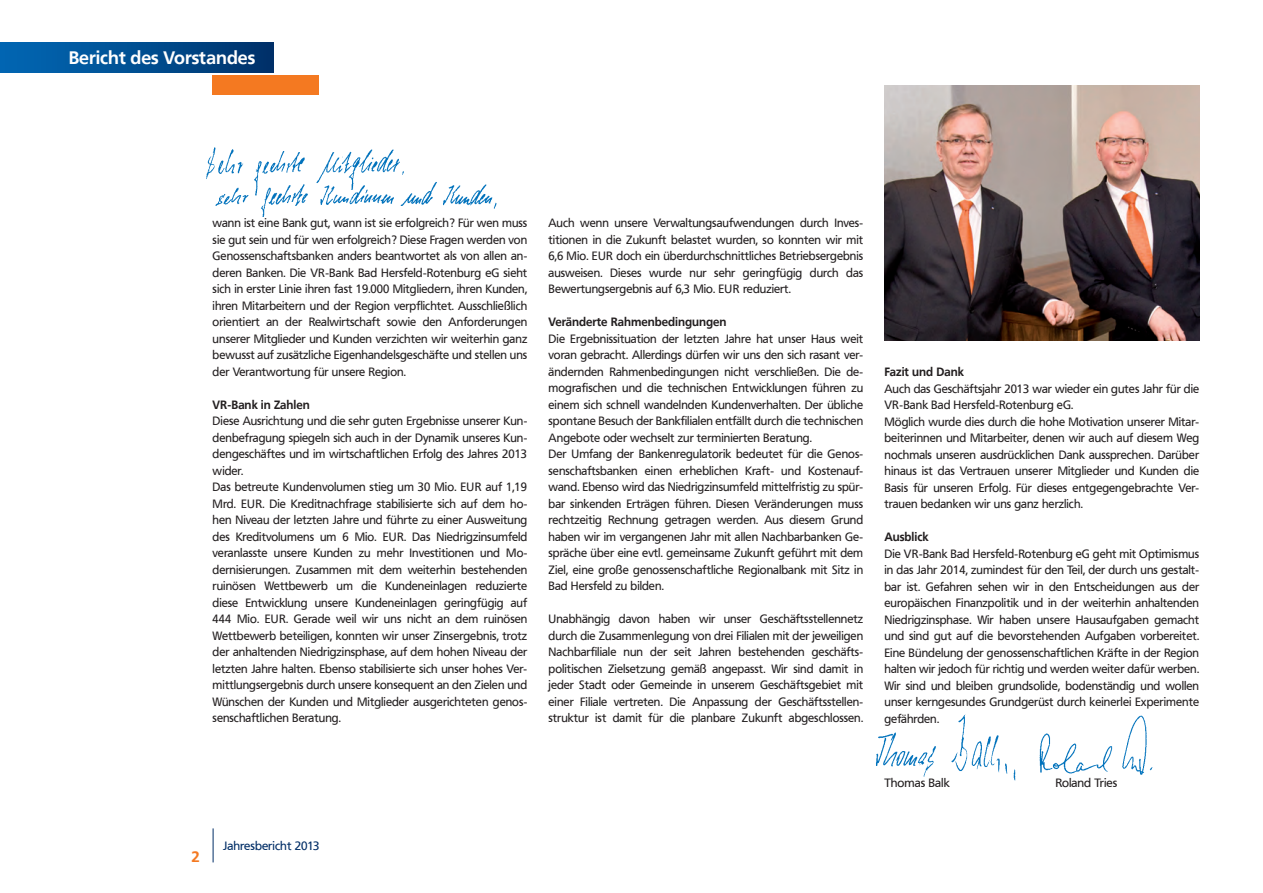
<style>
.page{position:relative;width:1263px;height:893px;background:#fff}
.page>*{position:absolute;margin:0;border:0;box-sizing:border-box;transform-origin:0 0}
.t1{font:700 18px "Frutiger VR";color:#fff}
.t2{font:700 15px "Frutiger VR";color:#f47921}
.t3{font:12px/16.5px "Frutiger VR";color:#231f20;text-align:justify}
.t4{font:700 12px "Frutiger VR";color:#231f20}
.t5{font:12px "Frutiger VR";color:#002d66}
</style>
<div class="page">
<img style="left:884px;top:85px;width:315px;height:255px">
<hr style="left:213px;top:828px;width:1px;height:34px;background:#002d66">
<div style="left:0;top:43px;width:274px;height:29px;background:linear-gradient(to right,#0169b6,#00326b)"></div>
<div style="left:213px;top:76px;width:106px;height:19px;background:#f47921"></div>
<img style="left:206px;top:147px;width:291px;height:69px">
<img style="left:876px;top:714px;width:140px;height:67px">
<img style="left:1039px;top:715px;width:114px;height:60px">
<h1 class="t1" style="left:69px;top:47px;width:188px">Bericht des Vorstandes</h1>
<p class="t3" style="left:213px;top:215px;width:316px">wann ist eine Bank gut, wann ist sie erfolgreich? Für wen muss sie gut sein und für wen erfolgreich? Diese Fragen werden von Genossenschaftsbanken anders beantwortet als von allen an&shy;deren Banken. Die VR-Bank Bad Hersfeld-Rotenburg eG sieht sich in erster Linie ihren fast 19.000 Mitgliedern, ihren Kunden, ihren Mitarbeitern und der Region verpflichtet. Ausschließlich orientiert an der Realwirtschaft sowie den Anforderungen unserer Mitglieder und Kunden verzichten wir weiterhin ganz bewusst auf zusätzliche Eigenhandelsgeschäfte und stellen uns der Verantwortung für unsere Region.</p>
<p class="t4" style="left:213px;top:397px;width:99px">VR-Bank in Zahlen</p>
<p class="t3" style="left:213px;top:413px;width:316px;text-align:left">Diese Ausrichtung und die sehr guten Ergebnisse unserer Kun&shy;denbefragung spiegeln sich auch in der Dynamik unseres Kun&shy;dengeschäftes und im wirtschaftlichen Erfolg des Jahres 2013 wider.<br>Das betreute Kundenvolumen stieg um 30 Mio. EUR auf 1,19<br>Mrd. EUR. Die Kreditnachfrage stabilisierte sich auf dem ho&shy;hen Niveau der letzten Jahre und führte zu einer Ausweitung des Kreditvolumens um 6 Mio. EUR. Das Niedrigzinsumfeld veranlasste unsere Kunden zu mehr Investitionen und Mo&shy;dernisierungen. Zusammen mit dem weiterhin bestehenden ruinösen Wettbewerb um die Kundeneinlagen reduzierte diese Entwicklung unsere Kundeneinlagen geringfügig auf 444 Mio. EUR. Gerade weil wir uns nicht an dem ruinösen Wettbewerb beteiligen, konnten wir unser Zinsergebnis, trotz der anhaltenden Niedrigzinsphase, auf dem hohen Niveau der letzten Jahre halten. Ebenso stabilisierte sich unser hohes Ver&shy;mittlungsergebnis durch unsere konsequent an den Zielen und Wünschen der Kunden und Mitglieder ausgerichteten genos&shy;senschaftlichen Beratung.</p>
<p class="t3" style="left:549px;top:215px;width:316px">Auch wenn unsere Verwaltungsaufwendungen durch Inves&shy;titionen in die Zukunft belastet wurden, so konnten wir mit 6,6 Mio. EUR doch ein überdurchschnittliches Betriebsergebnis ausweisen. Dieses wurde nur sehr geringfügig durch das Bewertungsergebnis auf 6,3 Mio. EUR reduziert.</p>
<p class="t4" style="left:549px;top:315px;width:179px">Veränderte Rahmenbedingungen</p>
<p class="t3" style="left:549px;top:330px;width:316px;text-align:left">Die Ergebnissituation der letzten Jahre hat unser Haus weit voran gebracht. Allerdings dürfen wir uns den sich rasant ver&shy;ändernden Rahmenbedingungen nicht verschließen. Die de&shy;mografischen und die technischen Entwicklungen führen zu einem sich schnell wandelnden Kundenverhalten. Der übliche spontane Besuch der Bankfilialen entfällt durch die technischen Angebote oder wechselt zur terminierten Beratung.<br>Der Umfang der Bankenregulatorik bedeutet für die Genos&shy;senschaftsbanken einen erheblichen Kraft- und Kostenauf&shy;wand. Ebenso wird das Niedrigzinsumfeld mittelfristig zu spür&shy;bar sinkenden Erträgen führen. Diesen Veränderungen muss rechtzeitig Rechnung getragen werden. Aus diesem Grund haben wir im vergangenen Jahr mit allen Nachbarbanken Ge&shy;spräche über eine evtl. gemeinsame Zukunft geführt mit dem Ziel, eine große genossenschaftliche Regionalbank mit Sitz in Bad Hersfeld zu bilden.</p>
<p class="t3" style="left:549px;top:611px;width:316px">Unabhängig davon haben wir unser Geschäftsstellennetz durch die Zusammenlegung von drei Filialen mit der jeweiligen Nachbarfiliale nun der seit Jahren bestehenden geschäfts&shy;politischen Zielsetzung gemäß angepasst. Wir sind damit in jeder Stadt oder Gemeinde in unserem Geschäftsgebiet mit einer Filiale vertreten. Die Anpassung der Geschäftsstellen&shy;struktur ist damit für die planbare Zukunft abgeschlossen.</p>
<p class="t4" style="left:884px;top:365px;width:81px">Fazit und Dank</p>
<p class="t3" style="left:884px;top:381px;width:316px;text-align:left">Auch das Geschäftsjahr 2013 war wieder ein gutes Jahr für die VR-Bank Bad Hersfeld-Rotenburg eG.<br>Möglich wurde dies durch die hohe Motivation unserer Mitar&shy;beiterinnen und Mitarbeiter, denen wir auch auf diesem Weg nochmals unseren ausdrücklichen Dank aussprechen. Darüber hinaus ist das Vertrauen unserer Mitglieder und Kunden die Basis für unseren Erfolg. Für dieses entgegengebrachte Ver&shy;trauen bedanken wir uns ganz herzlich.</p>
<p class="t4" style="left:884px;top:530px;width:46px">Ausblick</p>
<p class="t3" style="left:884px;top:546px;width:316px">Die VR-Bank Bad Hersfeld-Rotenburg eG geht mit Optimismus in das Jahr 2014, zumindest für den Teil, der durch uns gestalt&shy;bar ist. Gefahren sehen wir in den Entscheidungen aus der europäischen Finanzpolitik und in der weiterhin anhaltenden Niedrigzinsphase. Wir haben unsere Hausaufgaben gemacht und sind gut auf die bevorstehenden Aufgaben vorbereitet.<br>Eine Bündelung der genossenschaftlichen Kräfte in der Region halten wir jedoch für richtig und werden weiter dafür werben.<br>Wir sind und bleiben grundsolide, bodenständig und wollen unser kerngesundes Grundgerüst durch keinerlei Experimente gefährden.</p>
<p class="t3" style="left:884px;top:774px;width:67px">Thomas Balk</p>
<p class="t3" style="left:1055px;top:774px;width:63px">Roland Tries</p>
<p class="t2" style="left:191px;top:847px;width:10px">2</p>
<p class="t5" style="left:223px;top:839px;width:98px">Jahresbericht 2013</p>
</div>
